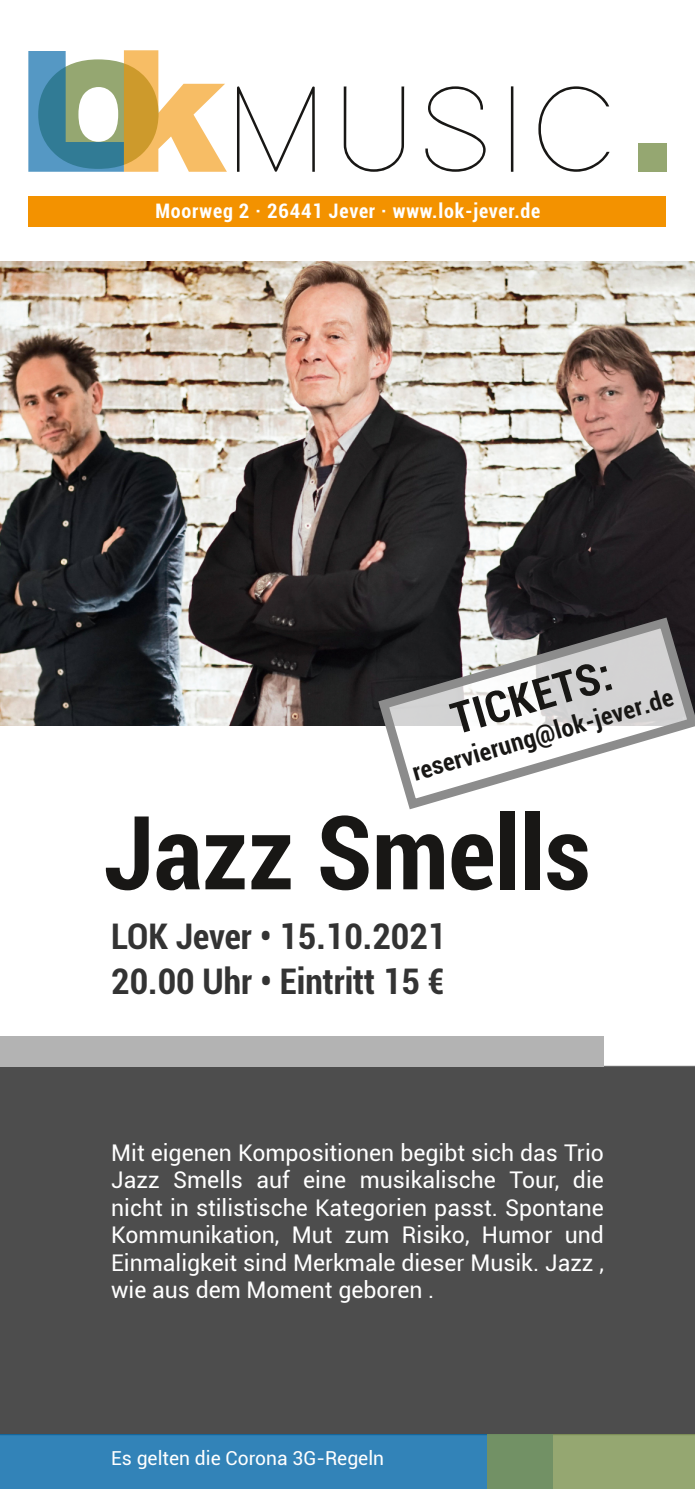
<style>
.page{position:relative;width:695px;height:1489px;background:#fff}
.page>*{position:absolute;margin:0;border:0;box-sizing:border-box;transform-origin:0 0}
.t1{font:300 125.5px "Adam";letter-spacing:.05em;color:#181715}
.t2{font:700 condensed 102.5px "Roboto";color:#181715}
.t3{font:700 condensed 43.75px "Roboto";color:#181715}
.t4{font:700 condensed 35.25px/44.5px "Roboto";color:#333}
.t5{font:700 condensed 25px "Roboto";color:#181715}
.t6{font:23px/27.5px "Roboto";color:#fff;text-align:justify}
.t7{font:700 condensed 20px "Roboto";letter-spacing:.04em;color:#fff}
.t8{font:19.25px "Roboto";color:#fff}
.s1{font-family:"Arial";font-weight:900;font-size:168.75px;color:rgb(0 101 167/.67)}
.s2{font-family:"Arial";font-weight:900;font-size:202px;color:rgb(128 149 84/.83)}
.s3{font-family:"Arial";font-weight:900;font-size:169.75px;color:rgb(243 146 0/.61)}
</style>
<div class="page">
<div style="left:638px;top:143px;width:28px;height:29px;background:#95a771"></div>
<div style="left:28px;top:196px;width:638px;height:31px;background:#f39200"></div>
<div style="left:0;top:1066px;width:695px;height:368px;background:#4d4d4d"></div>
<div style="left:0;top:1434px;width:552px;height:55px;background:#3283b8"></div>
<div style="left:488px;top:1434px;width:207px;height:55px;background:#809554;opacity:.83"></div>
<img style="left:0;top:261px;width:695px;height:464px">
<div style="left:0;top:1036px;width:604px;height:30px;background:#b3b3b3"></div>
<svg style="left:373px;top:612px;width:322px;height:198px"></svg>
<h1 class="t1" style="left:16px;top:71px;width:599px"><span class="s1">L</span><span class="s2">o</span><span class="s3">k</span>MUSIC</h1>
<p class="t7" style="left:155px;top:203px;width:386px">Moorweg 2 · 26441 Jever · www.lok-jever.de</p>
<h3 class="t3" style="left:448px;top:703px;width:166px;rotate:-16deg">TICKETS:</h3>
<p class="t5" style="left:410px;top:762px;width:272px;rotate:-16deg">reservierung@lok-jever.de</p>
<h2 class="t2" style="left:104px;top:812px;width:487px">Jazz Smells</h2>
<h3 class="t4" style="left:111px;top:918px;width:337px">LOK Jever • 15.10.2021<br>20.00 Uhr • Eintritt 15 €</h3>
<p class="t6" style="left:111px;top:1141px;width:494px">Mit eigenen Kompositionen begibt sich das Trio Jazz Smells auf eine musikalische Tour, die nicht in stilistische Kategorien passt. Spontane Kommunikation, Mut zum Risiko, Humor und Einmaligkeit sind Merkmale dieser Musik. Jazz , wie aus dem Moment geboren .</p>
<p class="t8" style="left:111px;top:1450px;width:274px">Es gelten die Corona 3G-Regeln</p>
</div>
